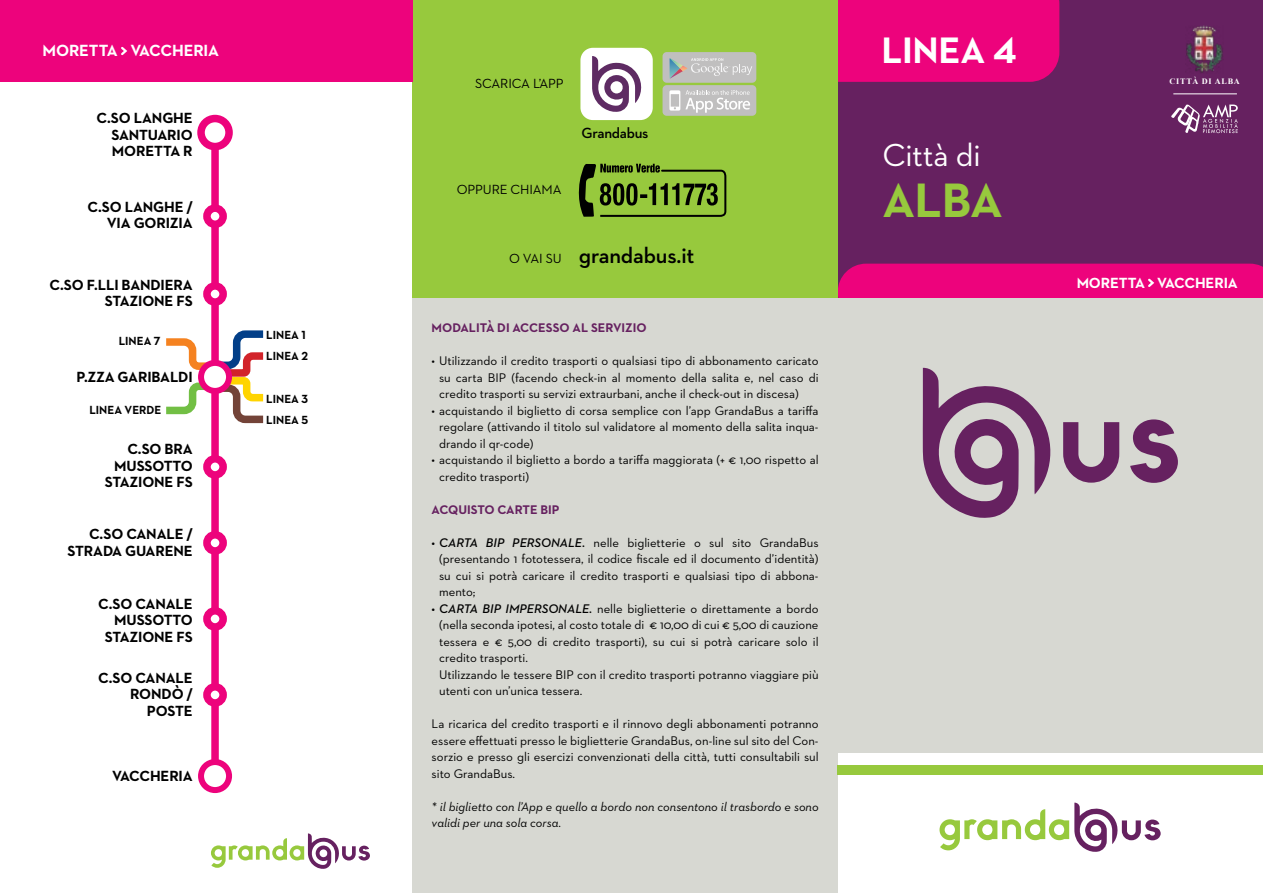
<style>
.page{position:relative;width:1263px;height:893px;background:#fff}
.page>*{position:absolute;margin:0;border:0;box-sizing:border-box;transform-origin:0 0}
.t1{font:700 49.2px "Neutraface 2 Text";color:#97c93d}
.t2{font:700 37.5px "Neutraface 2 Text";letter-spacing:-.01em;color:#fff}
.t3{font:32.4px "Neutraface 2 Text";letter-spacing:-.01em;color:#fff}
.t4{font:600 22.5px "Neutraface 2 Text";letter-spacing:-.01em;color:#000}
.t5{font:700 16.5px "Neutraface 2 Text";letter-spacing:-.01em;color:#fff}
.t6{font:700 15px/16.5px "Neutraface 2 Text";letter-spacing:-.01em;color:#000;text-align:right}
.t7{font:700 15px "Neutraface 2 Text";letter-spacing:-.01em;color:#fff}
.t8{font:600 15px "Neutraface 2 Text";letter-spacing:-.02em;color:#000}
.t9{font:13.5px "Neutraface 2 Text";letter-spacing:-.01em;color:#000}
.t10{font:12.75px/16.5px "Neutraface 2 Text";color:#000;text-align:justify}
.t11{font:italic 12.75px/16.5px "Neutraface 2 Text";color:#000}
.t12{font:700 12.75px "Neutraface 2 Text";color:#662160}
.t13{font:700 12px/20.9px "Neutraface 2 Text";color:#000}
.t14{font:700 8.25px "Times New Roman";letter-spacing:.095em;color:#fff}
.s1{font-weight:600;font-style:italic}
</style>
<div class="page">
<div style="left:838px;top:74px;width:425px;height:679px;background:#d7d8d2"></div>
<div style="left:838px;top:0;width:425px;height:298px;background:#662160"></div>
<div style="left:838px;top:264px;width:425px;height:34px;background:#ed037c"></div>
<svg style="left:1171px;top:104px;width:67px;height:29px"></svg>
<img style="left:1186px;top:26px;width:37px;height:47px">
<hr style="left:1173px;top:93px;width:64px;height:1px;background:#fff">
<div style="left:412px;top:0;width:426px;height:893px;background:#d7d8d2"></div>
<div style="left:412px;top:0;width:426px;height:298px;background:#97c93d"></div>
<div style="left:0;top:0;width:412px;height:82px;background:#ed037c"></div>
<svg style="left:166px;top:330px;width:98px;height:94px"></svg>
<svg style="left:939px;top:802px;width:222px;height:50px"></svg>
<svg style="left:211px;top:833px;width:159px;height:36px"></svg>
<svg style="left:121px;top:47px;width:6px;height:9px"></svg>
<div style="left:838px;top:765px;width:425px;height:10px;background:#97c93d"></div>
<svg style="left:578px;top:164px;width:148px;height:53px"></svg>
<svg style="left:1063px;top:422px;width:56px;height:61px"></svg>
<svg style="left:1130px;top:419px;width:48px;height:64px"></svg>
<svg style="left:923px;top:368px;width:128px;height:150px"></svg>
<div style="left:211px;top:145px;width:8px;height:631px;background:#ed037c"></div>
<div style="left:197px;top:115px;width:36px;height:35px;border:8px solid #ed037c;border-radius:50%"></div>
<svg style="left:201px;top:363px;width:28px;height:28px"></svg>
<div style="left:198px;top:360px;width:34px;height:34px;border:6px solid #ed037c;border-radius:50%"></div>
<svg style="left:201px;top:762px;width:28px;height:28px"></svg>
<div style="left:198px;top:759px;width:34px;height:34px;border:6px solid #ed037c;border-radius:50%"></div>
<div style="left:207px;top:208px;width:16px;height:16px;background:#fff;border-radius:50%"></div>
<div style="left:203px;top:204px;width:24px;height:24px;border:8px solid #ed037c;border-radius:50%"></div>
<div style="left:207px;top:286px;width:16px;height:16px;background:#fff;border-radius:50%"></div>
<div style="left:203px;top:282px;width:24px;height:24px;border:8px solid #ed037c;border-radius:50%"></div>
<div style="left:207px;top:459px;width:16px;height:16px;background:#fff;border-radius:50%"></div>
<div style="left:203px;top:455px;width:24px;height:24px;border:8px solid #ed037c;border-radius:50%"></div>
<div style="left:207px;top:611px;width:16px;height:16px;background:#fff;border-radius:50%"></div>
<div style="left:203px;top:607px;width:24px;height:24px;border:8px solid #ed037c;border-radius:50%"></div>
<div style="left:207px;top:535px;width:16px;height:16px;background:#fff;border-radius:50%"></div>
<div style="left:203px;top:531px;width:24px;height:24px;border:8px solid #ed037c;border-radius:50%"></div>
<div style="left:207px;top:687px;width:16px;height:16px;background:#fff;border-radius:50%"></div>
<div style="left:203px;top:683px;width:24px;height:24px;border:8px solid #ed037c;border-radius:50%"></div>
<div style="left:580px;top:48px;width:73px;height:72px;background:#fff;border-radius:12px"></div>
<svg style="left:592px;top:56px;width:50px;height:56px"></svg>
<div style="left:662px;top:52px;width:94px;height:31px;background:#c0bfbf;border-radius:4px"></div>
<svg style="left:669px;top:0;width:390px;height:82px"></svg>
<div style="left:662px;top:85px;width:94px;height:31px;background:#c0bfbf;border-radius:4px"></div>
<svg style="left:669px;top:90px;width:81px;height:23px"></svg>
<p class="t5" style="left:43px;top:40px;width:178px">MORETTA VACCHERIA</p>
<p class="t6" style="left:111px;top:110px;width:83px;text-align:justify;text-indent:-15px">C.SO LANGHE SANTUARIO MORETTA R</p>
<p class="t6" style="left:88px;top:198px;width:107px">C.SO LANGHE /<br>VIA GORIZIA</p>
<p class="t6" style="left:49px;top:276px;width:145px">C.SO F.LLI BANDIERA<br>STAZIONE FS</p>
<p class="t13" style="left:119px;top:330px;width:43px">LINEA 7</p>
<p class="t6" style="left:76px;top:368px;width:118px">P.ZZA GARIBALDI</p>
<p class="t13" style="left:89px;top:400px;width:74px">LINEA VERDE</p>
<p class="t6" style="left:105px;top:441px;width:89px">C.SO BRA<br>MUSSOTTO<br>STAZIONE FS</p>
<p class="t6" style="left:68px;top:525px;width:127px">C.SO CANALE /<br>STRADA GUARENE</p>
<p class="t6" style="left:98px;top:595px;width:96px">C.SO CANALE<br>MUSSOTTO<br>STAZIONE FS</p>
<p class="t6" style="left:98px;top:669px;width:96px">C.SO CANALE<br>RONDÒ /<br>POSTE</p>
<p class="t6" style="left:112px;top:767px;width:82px">VACCHERIA</p>
<p class="t13" style="left:266px;top:324px;width:41px">LINEA 1</p>
<p class="t13" style="left:266px;top:346px;width:43px">LINEA 2</p>
<p class="t13" style="left:266px;top:388px;width:44px">LINEA 3<br>LINEA 5</p>
<p class="t9" style="left:475px;top:75px;width:90px">SCARICA L’APP</p>
<p class="t9" style="left:457px;top:181px;width:106px">OPPURE CHIAMA</p>
<p class="t8" style="left:582px;top:123px;width:68px">Grandabus</p>
<p class="t9" style="left:509px;top:250px;width:54px">O VAI SU</p>
<h3 class="t4" style="left:579px;top:242px;width:117px">grandabus.it</h3>
<p class="t12" style="left:432px;top:320px;width:217px">MODALITÀ DI ACCESSO AL SERVIZIO</p>
<p class="t10" style="left:439px;top:352px;width:381px;text-indent:-7px">• Utilizzando il credito trasporti o qualsiasi tipo di abbonamento caricato su carta BIP (facendo check-in al momento della salita e, nel caso di credito trasporti su servizi extraurbani, anche il check-out in discesa)</p>
<p class="t10" style="left:439px;top:402px;width:381px;text-indent:-7px">• acquistando il biglietto di corsa semplice con l’app GrandaBus a tariffa regolare (attivando il titolo sul validatore al momento della salita inqua&shy;drando il qr-code)</p>
<p class="t10" style="left:439px;top:451px;width:381px;text-indent:-7px">• acquistando il biglietto a bordo a tariffa maggiorata (+ € 1,00 rispetto al credito trasporti)</p>
<p class="t12" style="left:432px;top:501px;width:129px">ACQUISTO CARTE BIP</p>
<p class="t10" style="left:439px;top:534px;width:381px;text-indent:-7px"><span class="s1">• CARTA BIP PERSONALE.</span> nelle biglietterie o sul sito GrandaBus (presentando 1 fototessera, il codice fiscale ed il documento d’identità) su cui si potrà caricare il credito trasporti e qualsiasi tipo di abbona&shy;mento;</p>
<p class="t10" style="left:439px;top:600px;width:381px;text-align:left;text-indent:-7px"><span class="s1">• CARTA BIP IMPERSONALE.</span> nelle biglietterie o direttamente a bordo (nella seconda ipotesi, al costo totale di € 10,00 di cui € 5,00 di cauzione tessera e € 5,00 di credito trasporti), su cui si potrà caricare solo il credito trasporti.<br>Utilizzando le tessere BIP con il credito trasporti potranno viaggiare più utenti con un’unica tessera.</p>
<p class="t10" style="left:432px;top:715px;width:388px">La ricarica del credito trasporti e il rinnovo degli abbonamenti potranno essere effettuati presso le biglietterie GrandaBus, on-line sul sito del Con&shy;sorzio e presso gli esercizi convenzionati della città, tutti consultabili sul sito GrandaBus.</p>
<p class="t11" style="left:432px;top:798px;width:388px">* il biglietto con l’App e quello a bordo non consentono il trasbordo e sono validi per una sola corsa.</p>
<h2 class="t2" style="left:881px;top:26px;width:137px">LINEA 4</h2>
<h3 class="t3" style="left:882px;top:135px;width:100px">Città di</h3>
<h1 class="t1" style="left:882px;top:169px;width:122px">ALBA</h1>
<p class="t14" style="left:1169px;top:75px;width:72px">CITTÀ DI ALBA</p>
<p class="t7" style="left:1077px;top:273px;width:163px">MORETTA VACCHERIA</p>
</div>
